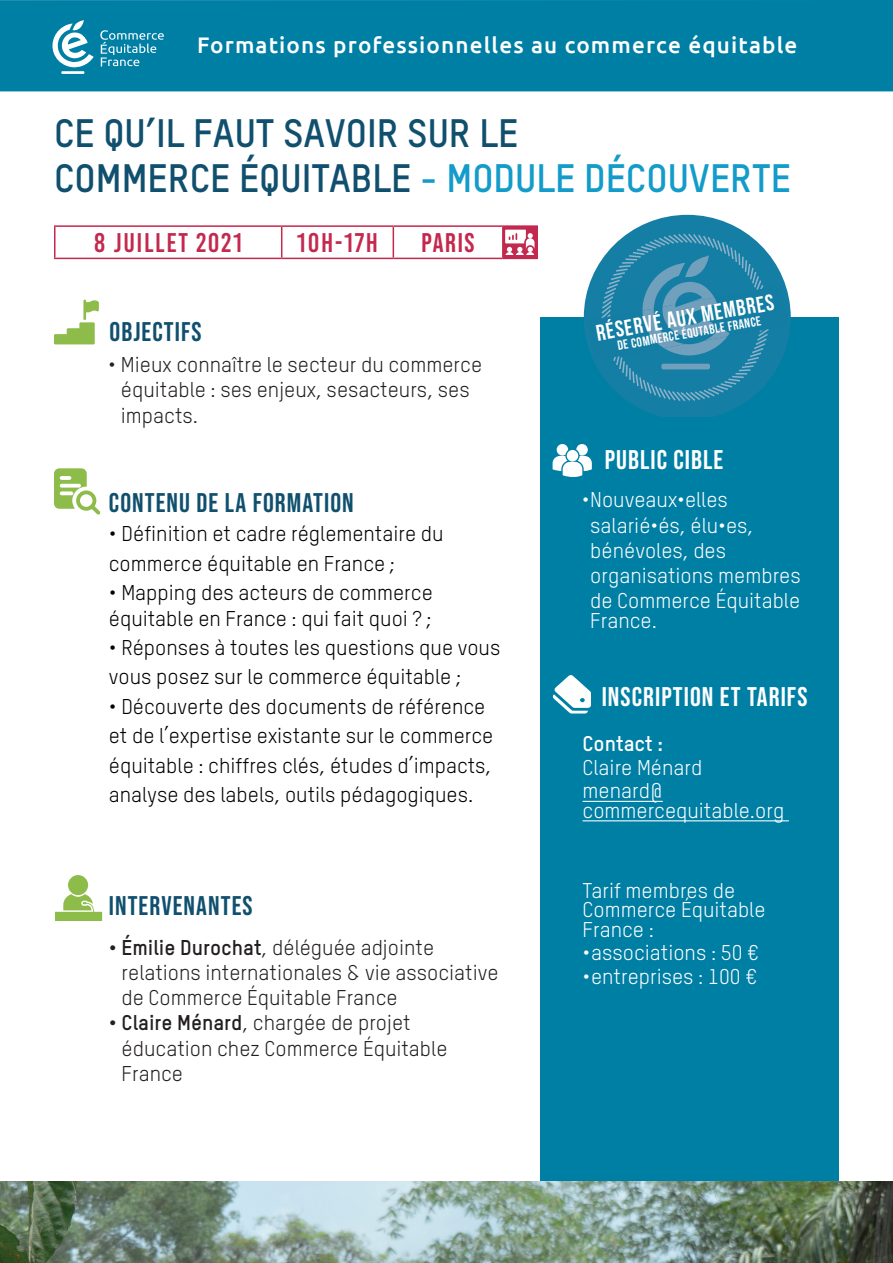
<style>
.page{position:relative;width:893px;height:1263px;background:#fff}
.page>*{position:absolute;margin:0;border:0;box-sizing:border-box;transform-origin:0 0}
.t1{font:700 39px/45px "TSTARPRO";color:#10506e}
.t2{font:27px "Bebas Neue";letter-spacing:.04em;color:#10506e}
.t3{font:27px "Bebas Neue";letter-spacing:.04em;color:#fff}
.t4{font:27px "Bebas Kai";letter-spacing:.06em;color:#c3294e}
.t5{font:27px "Bebas Neue";letter-spacing:.06em;color:#c3294e}
.t6{font:22.65px "Bebas Neue";color:#fff}
.t7{font:500 22.5px "Ubuntu";letter-spacing:.05em;color:#fff}
.t8{font:21px/29.4px "TSTARPRO";color:#000001}
.t9{font:21px/25.2px "TSTARPRO";color:#231f20}
.t10{font:21px/25.2px "TSTARPRO";color:#fff}
.t11{font:700 21px "TSTARPRO";color:#fff}
.t12{font:13.2px "Bebas Neue";color:#fff}
.s1{color:#139bca}
.s2{font-weight:700}
</style>
<div class="page">
<svg style="left:54px;top:300px;width:45px;height:44px"></svg>
<svg style="left:54px;top:468px;width:46px;height:46px"></svg>
<div style="left:540px;top:317px;width:299px;height:865px;background:#007fa5"></div>
<svg style="left:553px;top:444px;width:39px;height:33px"></svg>
<svg style="left:55px;top:875px;width:47px;height:46px"></svg>
<svg style="left:553px;top:675px;width:38px;height:38px"></svg>
<hr style="left:583px;top:801px;width:80px;height:1px;background:#fff">
<hr style="left:583px;top:820px;width:206px;height:1px;background:#fff">
<svg style="left:504px;top:227px;width:32px;height:31px"></svg>
<hr style="left:54px;top:225px;width:228px;height:2px;background:#c3294e">
<hr style="left:54px;top:227px;width:2px;height:31px;background:#c3294e">
<hr style="left:282px;top:225px;width:111px;height:2px;background:#c3294e">
<hr style="left:281px;top:227px;width:1px;height:31px;background:#c3294e">
<hr style="left:393px;top:225px;width:110px;height:2px;background:#c3294e">
<hr style="left:393px;top:227px;width:1px;height:31px;background:#c3294e">
<hr style="left:503px;top:225px;width:35px;height:2px;background:#c3294e">
<hr style="left:502px;top:227px;width:2px;height:31px;background:#c3294e">
<hr style="left:536px;top:227px;width:2px;height:31px;background:#c3294e">
<hr style="left:54px;top:258px;width:228px;height:1px;background:#c3294e">
<hr style="left:282px;top:258px;width:111px;height:1px;background:#c3294e">
<hr style="left:393px;top:258px;width:110px;height:1px;background:#c3294e">
<hr style="left:503px;top:258px;width:35px;height:1px;background:#c3294e">
<img style="left:0;top:1181px;width:893px;height:82px">
<div style="left:0;top:0;width:893px;height:91px;background:#007fa5"></div>
<svg style="left:100px;top:30px;width:64px;height:37px"></svg>
<svg style="left:52px;top:20px;width:42px;height:48px"></svg>
<hr style="left:61px;top:71px;width:23px;height:3px;background:#fff">
<svg style="left:505px;top:230px;width:29px;height:24px"></svg>
<svg style="left:584px;top:215px;width:207px;height:202px"></svg>
<p class="t7" style="left:197px;top:31px;width:602px">Formations professionnelles au commerce équitable</p>
<h1 class="t1" style="left:54px;top:110px;width:738px">CE QU’IL FAUT SAVOIR SUR LE<br>COMMERCE ÉQUITABLE <span class="s1">- MODULE DÉCOUVERTE</span></h1>
<p class="t4" style="left:94px;top:229px;width:150px">8 JUILLET 2021</p>
<p class="t4" style="left:297px;top:229px;width:83px">10h-17h</p>
<p class="t5" style="left:422px;top:228px;width:54px">PARIS</p>
<p class="t2" style="left:109px;top:317px;width:93px">OBJECTIFS</p>
<p class="t9" style="left:121px;top:352px;width:363px;text-indent:-13px">• Mieux connaître le secteur du commerce équitable : ses enjeux, sesacteurs, ses impacts.</p>
<p class="t2" style="left:109px;top:488px;width:246px">CONTENU DE LA FORMATION</p>
<p class="t8" style="left:109px;top:519px;width:336px">• Définition et cadre réglementaire du commerce équitable en France ;</p>
<p class="t8" style="left:109px;top:580px;width:325px;line-height:25.2px">• Mapping des acteurs de commerce équitable en France : qui fait quoi ? ;</p>
<p class="t8" style="left:109px;top:633px;width:393px">• Réponses à toutes les questions que vous vous posez sur le commerce équitable ;</p>
<p class="t8" style="left:109px;top:691px;width:386px">• Découverte des documents de référence et de l’expertise existante sur le commerce équitable : chiffres clés, études d’impacts, analyse des labels, outils pédagogiques.</p>
<p class="t2" style="left:109px;top:891px;width:145px">INTERVENANTES</p>
<p class="t9" style="left:122px;top:934px;width:378px;text-indent:-13px"><span class="s2">• Émilie Durochat</span>, déléguée adjointe relations internationales &amp; vie associative de Commerce Équitable France</p>
<p class="t9" style="left:122px;top:1010px;width:327px;text-indent:-13px"><span class="s2">• Claire Ménard</span>, chargée de projet éducation chez Commerce Équitable<br>France</p>
<p class="t6" style="left:594px;top:321px;width:182px;rotate:-10deg">Réservé aux membres</p>
<p class="t12" style="left:616px;top:338px;width:147px;rotate:-10deg">de commerce équtable france</p>
<p class="t3" style="left:605px;top:445px;width:120px">PUBLIC CIBLE</p>
<p class="t10" style="left:590px;top:487px;width:212px;text-indent:-9px">• Nouveaux•elles salarié•és, élu•es, bénévoles, des organisations membres de Commerce Équitable</p>
<p class="t10" style="left:590px;top:607px;width:68px">France.</p>
<p class="t3" style="left:602px;top:681px;width:207px">INSCRIPTION ET TARIFS</p>
<p class="t11" style="left:583px;top:730px;width:82px">Contact :</p>
<p class="t10" style="left:583px;top:755px;width:121px;line-height:23.7px">Claire Ménard menard@</p>
<p class="t10" style="left:583px;top:798px;width:203px">commercequitable.org</p>
<p class="t10" style="left:583px;top:880px;width:184px;line-height:19.5px">Tarif membres de<br>Commerce Équitable<br>France :</p>
<p class="t10" style="left:583px;top:940px;width:178px">• associations : 50 €</p>
<p class="t10" style="left:583px;top:964px;width:176px">• entreprises : 100 €</p>
</div>
